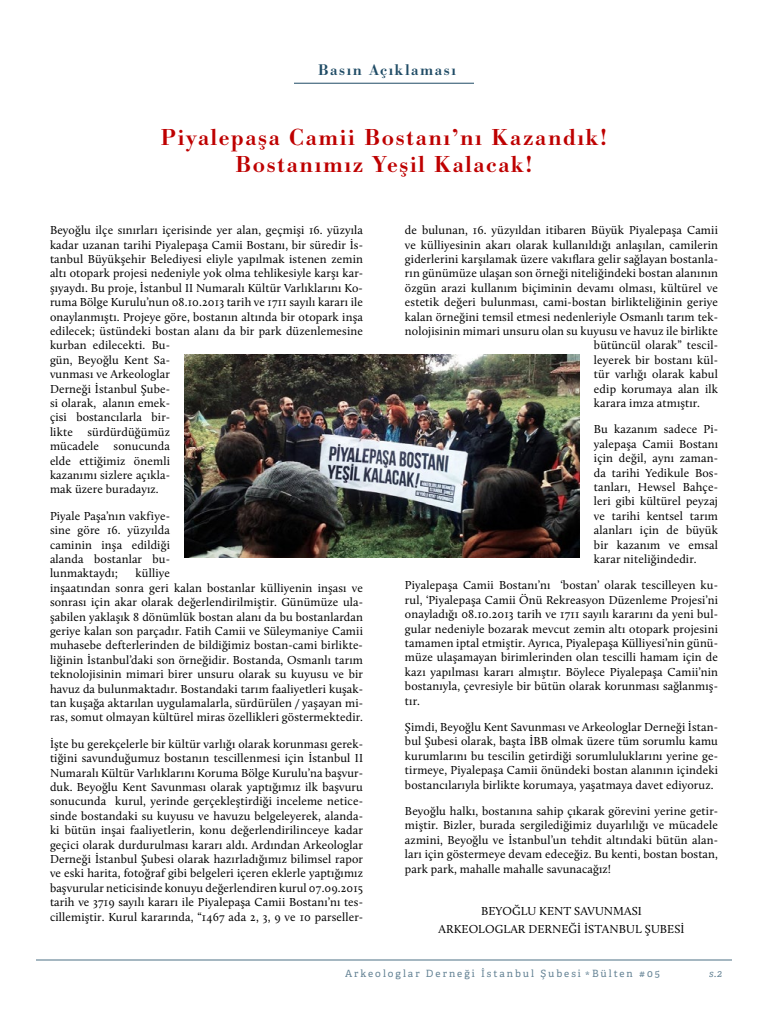
<style>
.page{position:relative;width:768px;height:1024px;background:#fff}
.page>*{position:absolute;margin:0;border:0;box-sizing:border-box;transform-origin:0 0}
.t1{font:500 24px/26.4px "Bodoni URW";letter-spacing:.07em;color:#be0000;text-align:center}
.t2{font:500 16px "Bodoni URW";letter-spacing:.1em;color:#1f4b65}
.t3{font:12px/14.4px "Calluna";letter-spacing:.01em;color:#000;text-align:justify}
.t4{font:10px "Adelle PE";letter-spacing:.2em;color:#1f4b65}
.t5{font:italic 10px "Adelle PE";color:#1f4b65}
</style>
<div class="page">
<hr style="left:36px;top:960px;width:696px;height:1px;background:#1f4b65">
<hr style="left:294px;top:83px;width:180px;height:1px;background:#1f4b65">
<img style="left:184px;top:354px;width:396px;height:204px">
<h2 class="t2" style="left:318px;top:60px;width:139px">Basın Açıklaması</h2>
<h1 class="t1" style="left:161px;top:125px;width:448px">Piyalepaşa Camii Bostanı’nı Kazandık!<br>Bostanımız Yeşil Kalacak!</h1>
<p class="t3" style="left:50px;top:223px;width:315px;text-align:left">Beyoğlu ilçe sınırları içerisinde yer alan, geçmişi 16. yüzyıla kadar uzanan tarihi Piyalepaşa Camii Bostanı, bir süredir İs&shy;tanbul Büyükşehir Belediyesi eliyle yapılmak istenen zemin altı otopark projesi nedeniyle yok olma tehlikesiyle karşı kar&shy;şıyaydı. Bu proje, İstanbul II Numaralı Kültür Varlıklarını Ko&shy;ruma Bölge Kurulu’nun 08.10.2013 tarih ve 1711 sayılı kararı ile onaylanmıştı. Projeye göre, bostanın altında bir otopark inşa edilecek; üstündeki bostan alanı da bir park düzenlemesine kurban edilecekti. Bu-<br>gün, Beyoğlu Kent Sa-<br>vunması ve Arkeologlar<br>Derneği İstanbul Şube-<br>si olarak, alanın emek-<br>çisi bostancılarla bir-<br>likte sürdürdüğümüz<br>mücadele sonucunda<br>elde ettiğimiz önemli<br>kazanımı sizlere açıkla-<br>mak üzere buradayız.</p>
<p class="t3" style="left:50px;top:508px;width:122px">Piyale Paşa’nın vakfiye&shy;sine göre 16. yüzyılda caminin inşa edildiği alanda bostanlar bu&shy;lunmaktaydı;</p>
<p class="t3" style="left:50px;top:566px;width:315px;text-align:left;text-indent:86px">külliye<br>inşaatından sonra geri kalan bostanlar külliyenin inşası ve sonrası için akar olarak değerlendirilmiştir. Günümüze ula&shy;şabilen yaklaşık 8 dönümlük bostan alanı da bu bostanlardan geriye kalan son parçadır. Fatih Camii ve Süleymaniye Camii muhasebe defterlerinden de bildiğimiz bostan-cami birlikte&shy;liğinin İstanbul’daki son örneğidir. Bostanda, Osmanlı tarım teknolojisinin mimari birer unsuru olarak su kuyusu ve bir havuz da bulunmaktadır. Bostandaki tarım faaliyetleri kuşak&shy;tan kuşağa aktarılan uygulamalarla, sürdürülen / yaşayan mi&shy;ras, somut olmayan kültürel miras özellikleri göstermektedir.</p>
<p class="t3" style="left:50px;top:736px;width:315px">İşte bu gerekçelerle bir kültür varlığı olarak korunması gerek&shy;tiğini savunduğumuz bostanın tescillenmesi için İstanbul II Numaralı Kültür Varlıklarını Koruma Bölge Kurulu’na başvur&shy;duk. Beyoğlu Kent Savunması olarak yaptığımız ilk başvuru sonucunda kurul, yerinde gerçekleştirdiği inceleme netice&shy;sinde bostandaki su kuyusu ve havuzu belgeleyerek, alanda&shy;ki bütün inşai faaliyetlerin, konu değerlendirilinceye kadar geçici olarak durdurulması kararı aldı. Ardından Arkeologlar Derneği İstanbul Şubesi olarak hazırladığımız bilimsel rapor ve eski harita, fotoğraf gibi belgeleri içeren eklerle yaptığımız başvurular neticisinde konuyu değerlendiren kurul 07.09.2015 tarih ve 3719 sayılı kararı ile Piyalepaşa Camii Bostanı’nı tes&shy;cillemiştir. Kurul kararında, “1467 ada 2, 3, 9 ve 10 parseller-</p>
<p class="t3" style="left:405px;top:223px;width:314px">de bulunan, 16. yüzyıldan itibaren Büyük Piyalepaşa Camii</p>
<p class="t3" style="left:405px;top:237px;width:314px">ve külliyesinin akarı olarak kullanıldığı anlaşılan, camilerin</p>
<p class="t3" style="left:405px;top:252px;width:314px">giderlerini karşılamak üzere vakıflara gelir sağlayan bostanla-</p>
<p class="t3" style="left:405px;top:266px;width:314px">rın günümüze ulaşan son örneği niteliğindeki bostan alanının</p>
<p class="t3" style="left:405px;top:280px;width:315px">özgün arazi kullanım biçiminin devamı olması, kültürel ve</p>
<p class="t3" style="left:405px;top:295px;width:315px">estetik değeri bulunması, cami-bostan birlikteliğinin geriye</p>
<p class="t3" style="left:405px;top:309px;width:314px">kalan örneğini temsil etmesi nedenleriyle Osmanlı tarım tek-</p>
<p class="t3" style="left:405px;top:324px;width:315px">nolojisinin mimari unsuru olan su kuyusu ve havuz ile birlikte</p>
<p class="t3" style="left:594px;top:338px;width:125px">bütüncül olarak” tescil-</p>
<p class="t3" style="left:594px;top:352px;width:125px">leyerek bir bostanı kül-</p>
<p class="t3" style="left:594px;top:367px;width:125px">tür varlığı olarak kabul</p>
<p class="t3" style="left:594px;top:381px;width:125px">edip korumaya alan ilk</p>
<p class="t3" style="left:594px;top:396px;width:108px">karara imza atmıştır.</p>
<p class="t3" style="left:594px;top:422px;width:126px">Bu kazanım sadece Pi&shy;yalepaşa Camii Bostanı için değil, aynı zaman&shy;da tarihi Yedikule Bos&shy;tanları, Hewsel Bahçe&shy;leri gibi kültürel peyzaj ve tarihi kentsel tarım alanları için de büyük bir kazanım ve emsal karar niteliğindedir.</p>
<p class="t3" style="left:405px;top:578px;width:315px">Piyalepaşa Camii Bostanı’nı ‘bostan’ olarak tescilleyen ku&shy;rul, ‘Piyalepaşa Camii Önü Rekreasyon Düzenleme Projesi’ni onayladığı 08.10.2013 tarih ve 1711 sayılı kararını da yeni bul&shy;gular nedeniyle bozarak mevcut zemin altı otopark projesini tamamen iptal etmiştir. Ayrıca, Piyalepaşa Külliyesi’nin günü&shy;müze ulaşamayan birimlerinden olan tescilli hamam için de kazı yapılması kararı almıştır. Böylece Piyalepaşa Camii’nin bostanıyla, çevresiyle bir bütün olarak korunması sağlanmış&shy;tır.</p>
<p class="t3" style="left:405px;top:720px;width:315px">Şimdi, Beyoğlu Kent Savunması ve Arkeologlar Derneği İstan&shy;bul Şubesi olarak, başta İBB olmak üzere tüm sorumlu kamu kurumlarını bu tescilin getirdiği sorumluluklarını yerine ge&shy;tirmeye, Piyalepaşa Camii önündeki bostan alanının içindeki bostancılarıyla birlikte korumaya, yaşatmaya davet ediyoruz.</p>
<p class="t3" style="left:405px;top:804px;width:315px">Beyoğlu halkı, bostanına sahip çıkarak görevini yerine getir&shy;miştir. Bizler, burada sergilediğimiz duyarlılığı ve mücadele azmini, Beyoğlu ve İstanbul’un tehdit altındaki bütün alan&shy;ları için göstermeye devam edeceğiz. Bu kenti, bostan bostan, park park, mahalle mahalle savunacağız!</p>
<p class="t3" style="left:438px;top:902px;width:248px;line-height:18.4px;text-align:center">BEYOĞLU KENT SAVUNMASI<br>ARKEOLOGLAR DERNEĞİ İSTANBUL ŞUBESİ</p>
<p class="t4" style="left:345px;top:966px;width:316px">Arkeologlar Derneği İstanbul Şubesi * Bülten #05</p>
<p class="t5" style="left:709px;top:966px;width:14px">s.2</p>
</div>
